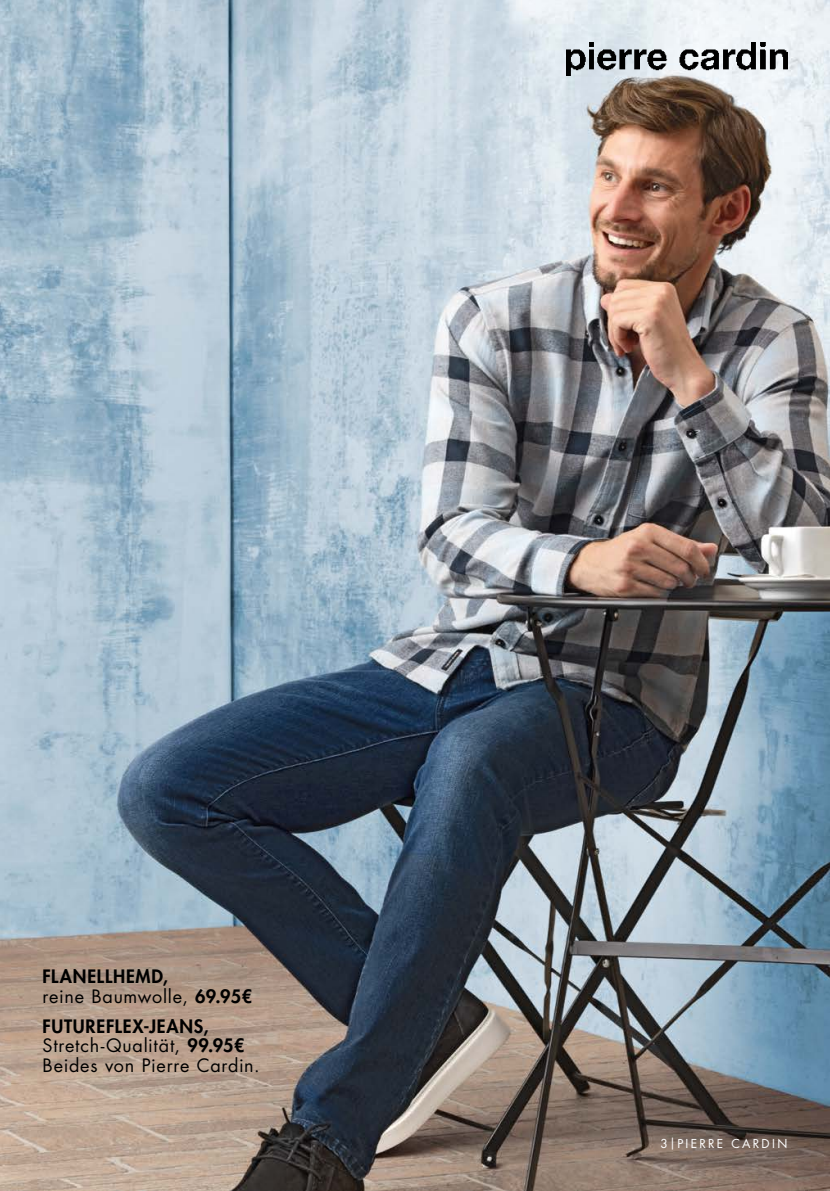
<style>
.page{position:relative;width:830px;height:1191px;background:#fff}
.page>*{position:absolute;margin:0;border:0;box-sizing:border-box;transform-origin:0 0}
.t1{font:18px/19.5px "Futura Std";letter-spacing:.04em;color:#000}
.t2{font:800 18px/19.5px "Futura Std";letter-spacing:.045em;color:#000}
.t3{font:12px "Futura Std";letter-spacing:.185em;color:#fff}
.s1{font-weight:400}
.s2{font-weight:800}
</style>
<div class="page">
<img style="left:0;top:0;width:829px;height:1191px">
<img style="left:566px;top:43px;width:221px;height:33px">
<p class="t2" style="left:43px;top:967px;width:211px">FLANELLHEMD,<br><span class="s1">reine Baumwolle,</span> 69.95€</p>
<p class="t1" style="left:43px;top:1016px;width:218px"><span class="s2">FUTUREFLEX-JEANS,<br></span>Stretch-Qualität, <span class="s2">99.95€<br></span>Beides von Pierre Cardin.</p>
<p class="t3" style="left:660px;top:1136px;width:128px">3|PIERRE CARDIN</p>
</div>
